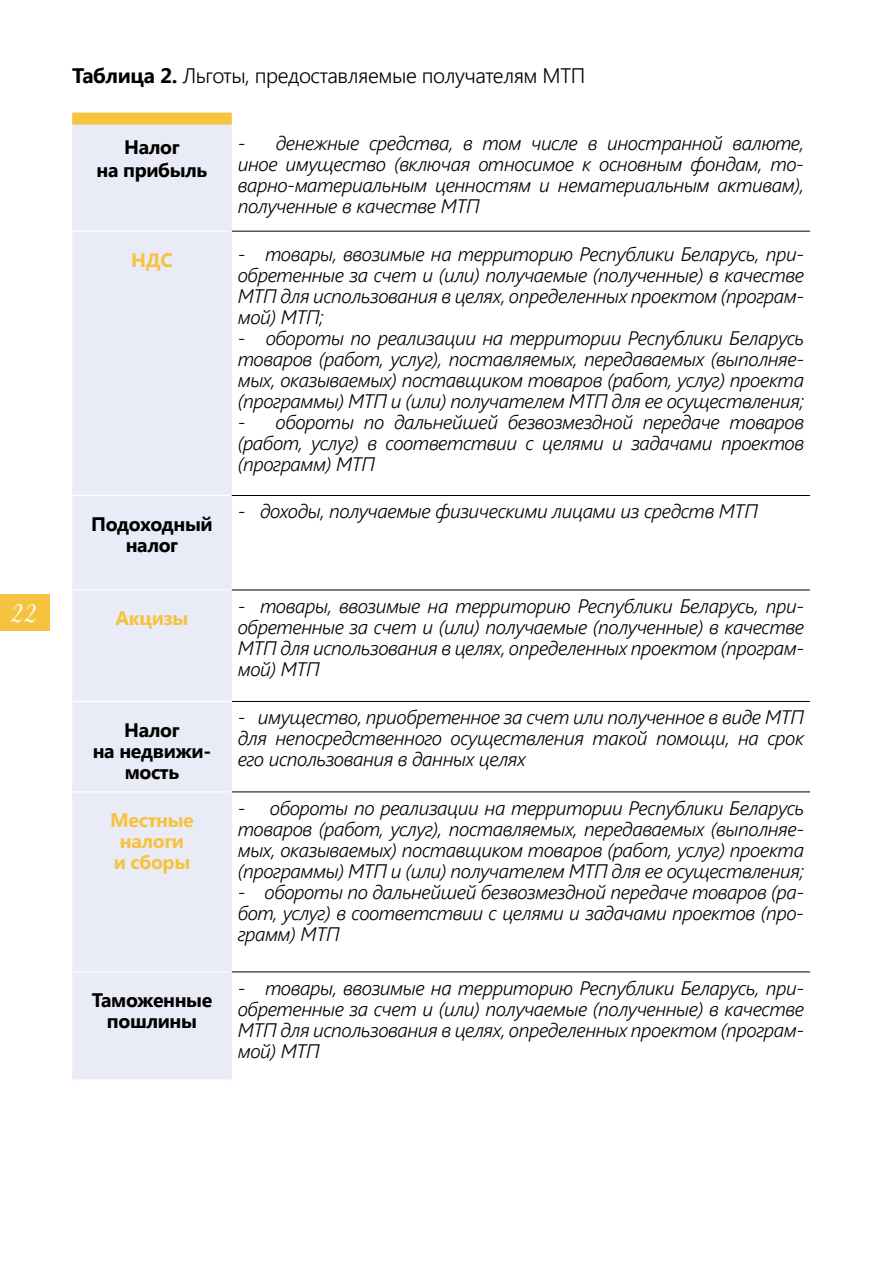
<style>
.page{position:relative;width:893px;height:1263px;background:#fff}
.page>*{position:absolute;margin:0;border:0;box-sizing:border-box;transform-origin:0 0}
.t1{font:30px "Amsterdamvp";color:#fff}
.t2{font:300 21px "Segoe UI";letter-spacing:-.02em;color:#000}
.t3{font:italic 300 19.5px/21px "Segoe UI";letter-spacing:-.02em;color:#000;text-align:justify}
.t4{font:700 19.5px/21px "Segoe UI";letter-spacing:-.02em;color:#000;text-align:center}
.t5{font:700 19.5px/21px "Segoe UI";letter-spacing:-.02em;color:#f6c240;text-align:center}
.s1{font-weight:700}
</style>
<div class="page">
<div style="left:72px;top:119px;width:160px;height:112px;background:#e9ebf6"></div>
<div style="left:72px;top:232px;width:160px;height:847px;background:#e9ebf6"></div>
<hr style="left:232px;top:972px;width:578px;height:1px;background:#000">
<hr style="left:232px;top:792px;width:578px;height:1px;background:#000">
<hr style="left:232px;top:231px;width:578px;height:1px;background:#000">
<hr style="left:232px;top:701px;width:578px;height:1px;background:#000">
<hr style="left:72px;top:495px;width:160px;height:1px;background:#fff">
<hr style="left:72px;top:589px;width:160px;height:1px;background:#fff">
<hr style="left:72px;top:701px;width:160px;height:1px;background:#fff">
<hr style="left:72px;top:791px;width:160px;height:1px;background:#fff">
<hr style="left:72px;top:971px;width:160px;height:1px;background:#fff">
<hr style="left:232px;top:590px;width:578px;height:1px;background:#000">
<hr style="left:232px;top:495px;width:578px;height:1px;background:#000">
<div style="left:72px;top:113px;width:160px;height:12px;background:#f6c240"></div>
<div style="left:0;top:595px;width:50px;height:36px;background:#f6c240"></div>
<h1 class="t1" style="left:10px;top:596px;width:29px">22</h1>
<p class="t2" style="left:72px;top:59px;width:515px"><span class="s1">Таблица 2.</span> Льготы, предоставляемые получателям МТП</p>
<p class="t4" style="left:97px;top:134px;width:112px;line-height:23.2px">Налог<br>на прибыль</p>
<p class="t3" style="left:238px;top:132px;width:568px">- денежные средства, в том числе в иностранной валюте, иное имущество (включая относимое к основным фондам, то&shy;варно-материальным ценностям и нематериальным активам), полученные в качестве МТП</p>
<p class="t5" style="left:131px;top:248px;width:43px">НДС</p>
<p class="t3" style="left:238px;top:243px;width:568px">- товары, ввозимые на территорию Республики Беларусь, при&shy;обретенные за счет и (или) получаемые (полученные) в качестве МТП для использования в целях, определенных проектом (програм&shy;мой) МТП;</p>
<p class="t3" style="left:238px;top:327px;width:568px">- обороты по реализации на территории Республики Беларусь товаров (работ, услуг), поставляемых, передаваемых (выполняе&shy;мых, оказываемых) поставщиком товаров (работ, услуг) проекта (программы) МТП и (или) получателем МТП для ее осуществления;</p>
<p class="t3" style="left:238px;top:411px;width:568px">- обороты по дальнейшей безвозмездной передаче товаров (работ, услуг) в соответствии с целями и задачами проектов (программ) МТП</p>
<p class="t4" style="left:91px;top:512px;width:123px">Подоходный налог</p>
<p class="t5" style="left:116px;top:607px;width:74px">Акцизы</p>
<p class="t4" style="left:93px;top:718px;width:120px">Налог<br>на недвижи&shy;мость</p>
<p class="t5" style="left:110px;top:809px;width:85px">Местные налоги<br>и сборы</p>
<p class="t4" style="left:92px;top:989px;width:122px">Таможенные пошлины</p>
<p class="t3" style="left:238px;top:500px;width:522px">- доходы, получаемые физическими лицами из средств МТП</p>
<p class="t3" style="left:238px;top:594px;width:568px">- товары, ввозимые на территорию Республики Беларусь, при&shy;обретенные за счет и (или) получаемые (полученные) в качестве МТП для использования в целях, определенных проектом (програм&shy;мой) МТП</p>
<p class="t3" style="left:238px;top:706px;width:568px">- имущество, приобретенное за счет или полученное в виде МТП для непосредственного осуществления такой помощи, на срок его использования в данных целях</p>
<p class="t3" style="left:238px;top:796px;width:568px">- обороты по реализации на территории Республики Беларусь товаров (работ, услуг), поставляемых, передаваемых (выполняе&shy;мых, оказываемых) поставщиком товаров (работ, услуг) проекта (программы) МТП и (или) получателем МТП для ее осуществления;</p>
<p class="t3" style="left:238px;top:880px;width:568px">- обороты по дальнейшей безвозмездной передаче товаров (ра&shy;бот, услуг) в соответствии с целями и задачами проектов (про&shy;грамм) МТП</p>
<p class="t3" style="left:238px;top:976px;width:568px">- товары, ввозимые на территорию Республики Беларусь, при&shy;обретенные за счет и (или) получаемые (полученные) в качестве МТП для использования в целях, определенных проектом (програм&shy;мой) МТП</p>
</div>
